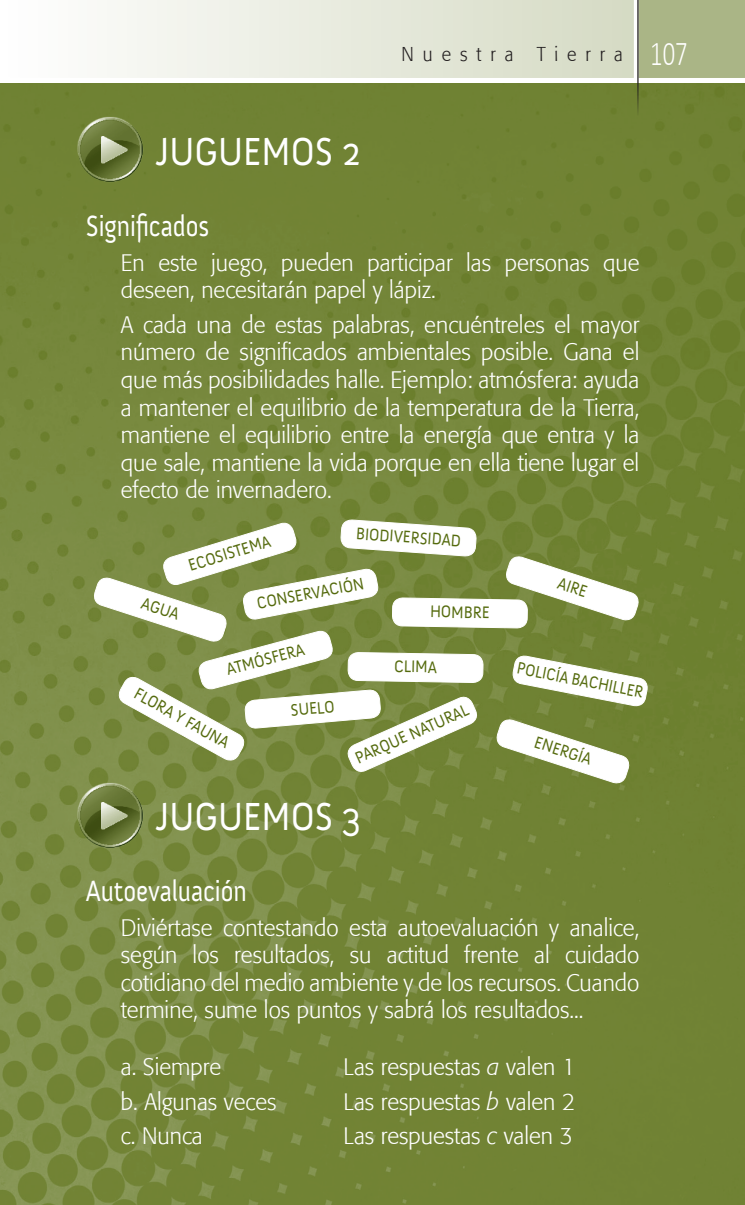
<style>
.page{position:relative;width:745px;height:1205px;background:#fff}
.page>*{position:absolute;margin:0;border:0;box-sizing:border-box;transform-origin:0 0}
.t1{font:40px "Anivers";color:#fff;scale:.9 1}
.t2{font:30px "Anivers";letter-spacing:-.005em;color:#fff;scale:.85 1}
.t3{font:300 23.75px/27.5px "Formata";color:#fff;text-align:justify;scale:.95 1}
.t4{font:300 20px "Formata";letter-spacing:.5em;color:#231f20;scale:.9 1}
.t5{font:17.25px "Anivers";color:#556b0e;scale:.9 1}
.t6{font:17.25px "Anivers";color:#556b0e;scale:.88 1}
.s1{font-family:"Calibri";font-size:35px;color:#fff}
.s2{font-style:italic}
</style>
<div class="page">
<img style="left:0;top:84px;width:744px;height:1121px">
<svg style="left:107px;top:0;width:526px;height:78px;background:#e6e9dc"></svg>
<div style="left:638px;top:0;width:106px;height:78px;background:#aab586"></div>
<hr style="left:637px;top:0;width:1px;height:116px;background:#231f20">
<img style="left:75px;top:113px;width:70px;height:73px">
<img style="left:75px;top:779px;width:70px;height:74px">
<svg style="left:92px;top:502px;width:556px;height:283px"></svg>
<h1 class="t1" style="left:156px;top:130px;width:229px">JUGUEMOS 2</h1>
<p class="t4" style="left:401px;top:42px;width:319px">Nuestra Tierra <span class="s1">107</span></p>
<p class="t2" style="left:86px;top:210px;width:146px">Significados</p>
<p class="t3" style="left:121px;top:249px;width:547px">En este juego, pueden participar las personas que deseen, necesitarán papel y lápiz.</p>
<p class="t3" style="left:121px;top:311px;width:547px">A cada una de estas palabras, encuéntreles el mayor número de significados ambientales posible. Gana el que más posibilidades halle. Ejemplo: atmósfera: ayuda a mantener el equilibrio de la temperatura de la Tierra, mantiene el equilibrio entre la energía que entra y la que sale, mantiene la vida porque en ella tiene lugar el efecto de invernadero.</p>
<p class="t5" style="left:356px;top:524px;width:118px;rotate:4deg">BIODIVER SIDAD</p>
<p class="t5" style="left:186px;top:556px;width:96px;rotate:-17deg">ECOSISTE MA</p>
<p class="t5" style="left:255px;top:594px;width:122px;rotate:-11deg">CONSER VACIÓN</p>
<p class="t5" style="left:145px;top:594px;width:45px;rotate:18deg">AGUA</p>
<p class="t5" style="left:430px;top:602px;width:59px;rotate:1deg">HOMBRE</p>
<p class="t5" style="left:560px;top:574px;width:26px;rotate:18deg">AIRE</p>
<p class="t5" style="left:224px;top:660px;width:91px;rotate:-15deg">ATMÓSFER A</p>
<p class="t5" style="left:290px;top:701px;width:50px;rotate:-5deg">SUE LO</p>
<p class="t5" style="left:140px;top:684px;width:119px;rotate:29deg">FLORA Y FAUN A</p>
<p class="t5" style="left:394px;top:657px;width:49px;rotate:1deg">CLIMA</p>
<p class="t6" style="left:519px;top:658px;width:138px;rotate:11deg">POLICÍA BACHILLER</p>
<p class="t5" style="left:352px;top:750px;width:138px;rotate:-24deg">PARQUE NATUR AL</p>
<p class="t5" style="left:537px;top:732px;width:14px;rotate:18deg">ENER</p>
<h1 class="t1" style="left:156px;top:794px;width:229px">JUGUEMOS 3</h1>
<p class="t2" style="left:86px;top:875px;width:191px">Autoevaluación</p>
<p class="t3" style="left:121px;top:914px;width:547px">Diviértase contestando esta autoevaluación y analice, según los resultados, su actitud frente al cuidado cotidiano del medio ambiente y de los recursos. Cuando termine, sume los puntos y sabrá los resultados...</p>
<p class="t3" style="left:121px;top:1053px;width:107px">a. Siempre</p>
<p class="t3" style="left:343px;top:1053px;width:245px">Las respuestas <span class="s2">a</span> valen 1</p>
<p class="t3" style="left:121px;top:1088px;width:165px">b. Algunas veces</p>
<p class="t3" style="left:343px;top:1088px;width:245px">Las respuestas <span class="s2">b</span> valen 2</p>
<p class="t3" style="left:121px;top:1122px;width:88px">c. Nunca</p>
<p class="t3" style="left:343px;top:1122px;width:243px">Las respuestas <span class="s2">c</span> valen 3</p>
</div>
